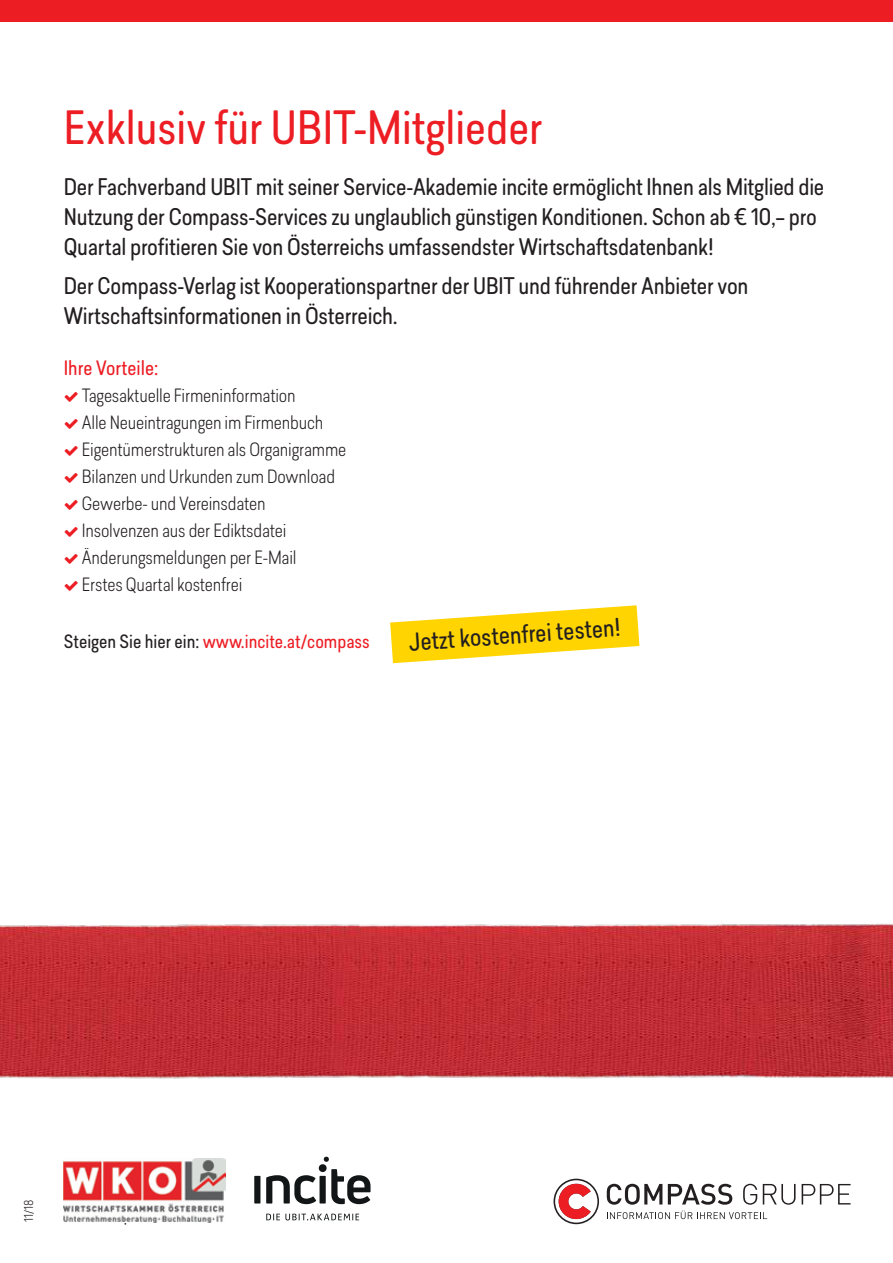
<style>
.page{position:relative;width:893px;height:1263px;background:#fff}
.page>*{position:absolute;margin:0;border:0;box-sizing:border-box;transform-origin:0 0}
.t1{font:45px "Predige Rounded";color:#ed1d24}
.t2{font:24px "Predige Rounded";color:#231f20}
.t3{font:22.5px/30px "Predige Rounded";letter-spacing:-.01em;color:#231f20}
.t4{font:19.5px "Predige Rounded";color:#ed1d24}
.t5{font:300 18px/27px "Predige Rounded";letter-spacing:-.01em;color:#231f20}
.t6{font:18px "Predige Rounded";color:#ed1d24}
.t7{font:300 12px "Predige Rounded";color:#231f20}
.s1{color:#231f20}
</style>
<div class="page">
<div style="left:0;top:0;width:893px;height:21px;background:#ed1d24"></div>
<img style="left:0;top:923px;width:893px;height:156px">
<svg style="left:266px;top:1214px;width:93px;height:6px"></svg>
<svg style="left:254px;top:1169px;width:117px;height:35px"></svg>
<div style="left:319px;top:1164px;width:8px;height:8px;background:#121617;border-radius:50%"></div>
<svg style="left:324px;top:1157px;width:5px;height:5px"></svg>
<img style="left:64px;top:1158px;width:161px;height:65px">
<svg style="left:390px;top:605px;width:249px;height:58px"></svg>
<svg style="left:554px;top:1179px;width:45px;height:45px"></svg>
<svg style="left:555px;top:1180px;width:42px;height:42px"></svg>
<svg style="left:802px;top:1184px;width:48px;height:20px"></svg>
<svg style="left:607px;top:1184px;width:188px;height:35px"></svg>
<h1 class="t1" style="left:64px;top:97px;width:480px">Exklusiv für UBIT-Mitglieder</h1>
<p class="t3" style="left:64px;top:172px;width:762px">Der Fachverband UBIT mit seiner Service-Akademie incite ermöglicht Ihnen als Mitglied die<br>Nutzung der Compass-Services zu unglaublich günstigen Konditionen. Schon ab € 10,– pro<br>Quartal profitieren Sie von Österreichs umfassendster Wirtschaftsdatenbank!</p>
<p class="t3" style="left:64px;top:270px;width:686px">Der Compass-Verlag ist Kooperationspartner der UBIT und führender Anbieter von<br>Wirtschaftsinformationen in Österreich.</p>
<p class="t4" style="left:64px;top:355px;width:96px">Ihre Vorteile:</p>
<p class="t5" style="left:82px;top:382px;width:266px">Tagesaktuelle Firmeninformation<br>Alle Neueintragungen im Firmenbuch Eigentümerstrukturen als Organigramme Bilanzen und Urkunden zum Download Gewerbe- und Vereinsdaten Insolvenzen aus der Ediktsdatei Änderungsmeldungen per E-Mail<br>Erstes Quartal kostenfrei</p>
<p class="t6" style="left:64px;top:629px;width:308px"><span class="s1">Steigen Sie hier ein:</span> www.incite.at/compass</p>
<p class="t2" style="left:408px;top:626px;width:214px;rotate:-4deg">Jetzt kostenfrei testen!</p>
<p class="t7" style="left:21px;top:1222px;width:24px;rotate:-90deg">11/18</p>
</div>
